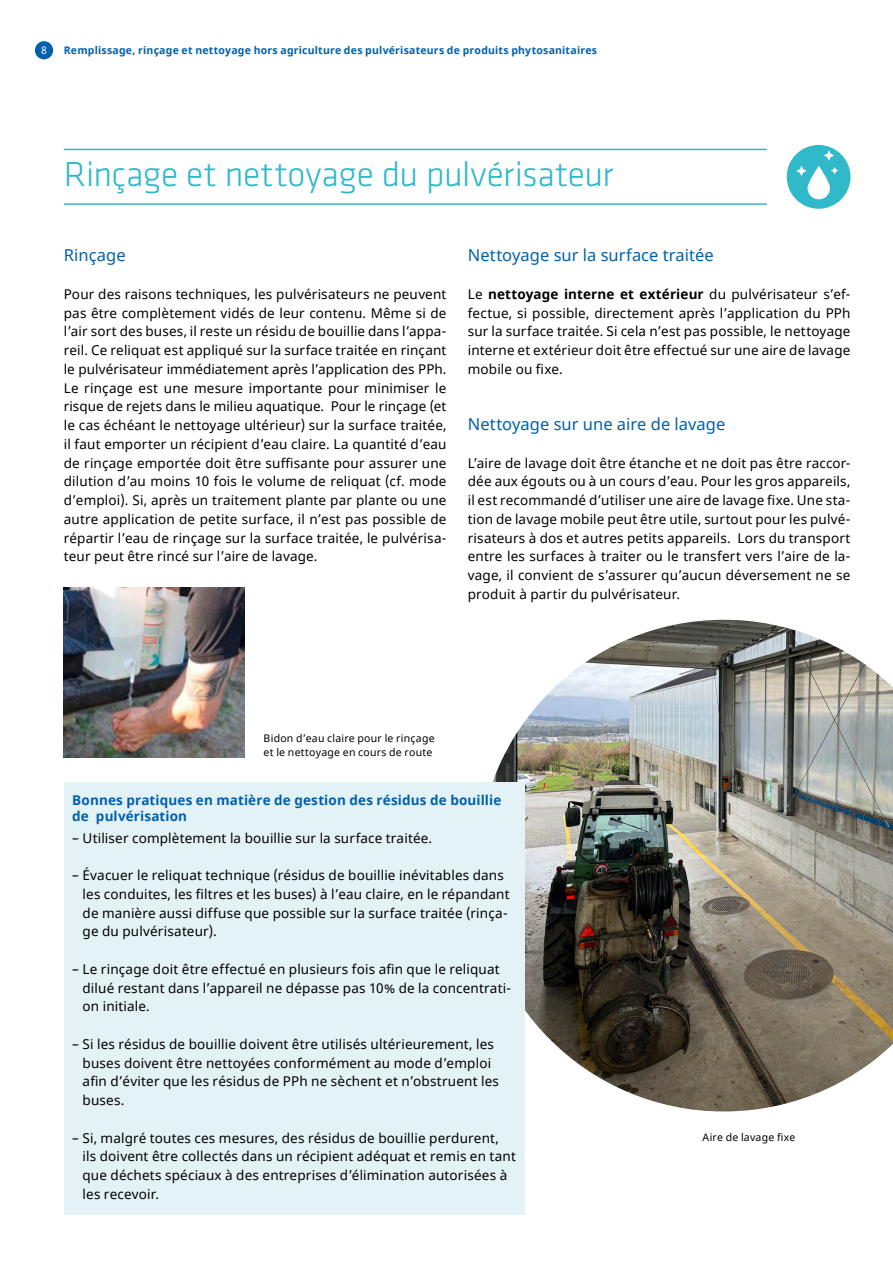
<style>
.page{position:relative;width:893px;height:1263px;background:#fff}
.page>*{position:absolute;margin:0;border:0;box-sizing:border-box;transform-origin:0 0}
.Seitentitel_01_Cyan{font:300 36px "Klavika Basic";letter-spacing:-.01em;color:#30b9c8}
.Lauftext_04{font:16.5px "Noto Sans";color:#0060ac}
.Lauftext_04-2{font:13.5px/18.8px "Noto Sans";letter-spacing:.015em;color:#000;text-align:justify}
.Lauftext_linksbündig{font:13.5px/18.8px "Noto Sans";letter-spacing:.01em;color:#000}
.Tab_Titel{font:700 13.5px/15.8px "Noto Sans";letter-spacing:.01em;color:#0060ac}
.t1{font:700 10.5px "Noto Sans";letter-spacing:.02em;color:#0060ac}
.Legende_linksbündig{font:10.5px/14.2px "Noto Sans";letter-spacing:.02em;color:#000}
.t2{font:10.5px "Noto Sans";color:#fff}
.s1{font-weight:700}
</style>
<div class="page">
<div style="left:35px;top:41px;width:18px;height:18px;background:#0060ac;border-radius:50%"></div>
<img style="left:492px;top:620px;width:401px;height:491px">
<img style="left:64px;top:588px;width:180px;height:169px">
<hr style="left:64px;top:149px;width:703px;height:1px;background:#30b9c8">
<hr style="left:64px;top:203px;width:703px;height:2px;background:#30b9c8">
<div style="left:787px;top:145px;width:63px;height:64px;background:#30b9c8;border-radius:50%"></div>
<svg style="left:796px;top:166px;width:11px;height:10px"></svg>
<svg style="left:824px;top:150px;width:10px;height:11px"></svg>
<svg style="left:807px;top:166px;width:23px;height:33px"></svg>
<svg style="left:831px;top:167px;width:7px;height:7px"></svg>
<div style="left:64px;top:782px;width:460px;height:433px;background:#e2f2f5"></div>
<p class="t2" style="left:41px;top:43px;width:7px">8</p>
<p class="t1" style="left:64px;top:43px;width:535px">Remplissage, rinçage et nettoyage hors agriculture des pulvérisateurs de produits phytosanitaires</p>
<p class="Seitentitel_01_Cyan" style="left:64px;top:153px;width:551px">Rinçage et nettoyage du pulvérisateur</p>
<p class="Lauftext_04" style="left:64px;top:244px;width:63px">Rinçage</p>
<p class="Lauftext_04-2" style="left:64px;top:285px;width:384px">Pour des raisons techniques, les pulvérisateurs ne peuvent pas être complètement vidés de leur contenu. Même si de l’air sort des buses, il reste un résidu de bouillie dans l’appa&shy;reil. Ce reliquat est appliqué sur la surface traitée en rinçant le pulvérisateur immédiatement après l’application des PPh.<br>Le rinçage est une mesure importante pour minimiser le risque de rejets dans le milieu aquatique. Pour le rinçage (et le cas échéant le nettoyage ultérieur) sur la surface traitée, il faut emporter un récipient d’eau claire. La quantité d’eau de rinçage emportée doit être suffisante pour assurer une dilution d’au moins 10 fois le volume de reliquat (cf. mode d’emploi). Si, après un traitement plante par plante ou une autre application de petite surface, il n’est pas possible de répartir l’eau de rinçage sur la surface traitée, le pulvérisa&shy;teur peut être rincé sur l’aire de lavage.</p>
<p class="Lauftext_04" style="left:468px;top:244px;width:248px">Nettoyage sur la surface traitée</p>
<p class="Lauftext_04-2" style="left:468px;top:285px;width:384px">Le <span class="s1">nettoyage interne et extérieur</span> du pulvérisateur s’ef&shy;fectue, si possible, directement après l’application du PPh sur la surface traitée. Si cela n’est pas possible, le nettoyage interne et extérieur doit être effectué sur une aire de lavage mobile ou fixe.</p>
<p class="Lauftext_04" style="left:468px;top:413px;width:259px">Nettoyage sur une aire de lavage</p>
<p class="Lauftext_04-2" style="left:468px;top:454px;width:384px">L’aire de lavage doit être étanche et ne doit pas être raccor&shy;dée aux égouts ou à un cours d’eau. Pour les gros appareils, il est recommandé d’utiliser une aire de lavage fixe. Une sta&shy;tion de lavage mobile peut être utile, surtout pour les pulvé&shy;risateurs à dos et autres petits appareils. Lors du transport entre les surfaces à traiter ou le transfert vers l’aire de la&shy;vage, il convient de s’assurer qu’aucun déversement ne se produit à partir du pulvérisateur.</p>
<p class="Legende_linksbündig" style="left:264px;top:731px;width:173px">Bidon d’eau claire pour le rinçage et le nettoyage en cours de route</p>
<p class="Tab_Titel" style="left:72px;top:793px;width:431px">Bonnes pratiques en matière de gestion des résidus de bouillie de pulvérisation</p>
<p class="Lauftext_linksbündig" style="left:72px;top:829px;width:361px">– Utiliser complètement la bouillie sur la surface traitée.</p>
<p class="Lauftext_linksbündig" style="left:83px;top:866px;width:429px;text-indent:-10px">– Évacuer le reliquat technique (résidus de bouillie inévitables dans les conduites, les filtres et les buses) à l’eau claire, en le répandant de manière aussi diffuse que possible sur la surface traitée (rinça&shy;ge du pulvérisateur).</p>
<p class="Lauftext_linksbündig" style="left:83px;top:960px;width:430px;text-indent:-10px">– Le rinçage doit être effectué en plusieurs fois afin que le reliquat dilué restant dans l’appareil ne dépasse pas 10% de la concentrati&shy;on initiale.</p>
<p class="Lauftext_linksbündig" style="left:83px;top:1035px;width:418px;text-indent:-10px">– Si les résidus de bouillie doivent être utilisés ultérieurement, les buses doivent être nettoyées conformément au mode d’emploi afin d’éviter que les résidus de PPh ne sèchent et n’obstruent les buses.</p>
<p class="Lauftext_linksbündig" style="left:83px;top:1129px;width:435px;text-indent:-10px">– Si, malgré toutes ces mesures, des résidus de bouillie perdurent,<br>ils doivent être collectés dans un récipient adéquat et remis en tant que déchets spéciaux à des entreprises d’élimination autorisées à les recevoir.</p>
<p class="Legende_linksbündig" style="left:702px;top:1130px;width:94px">Aire de lavage fixe</p>
</div>
